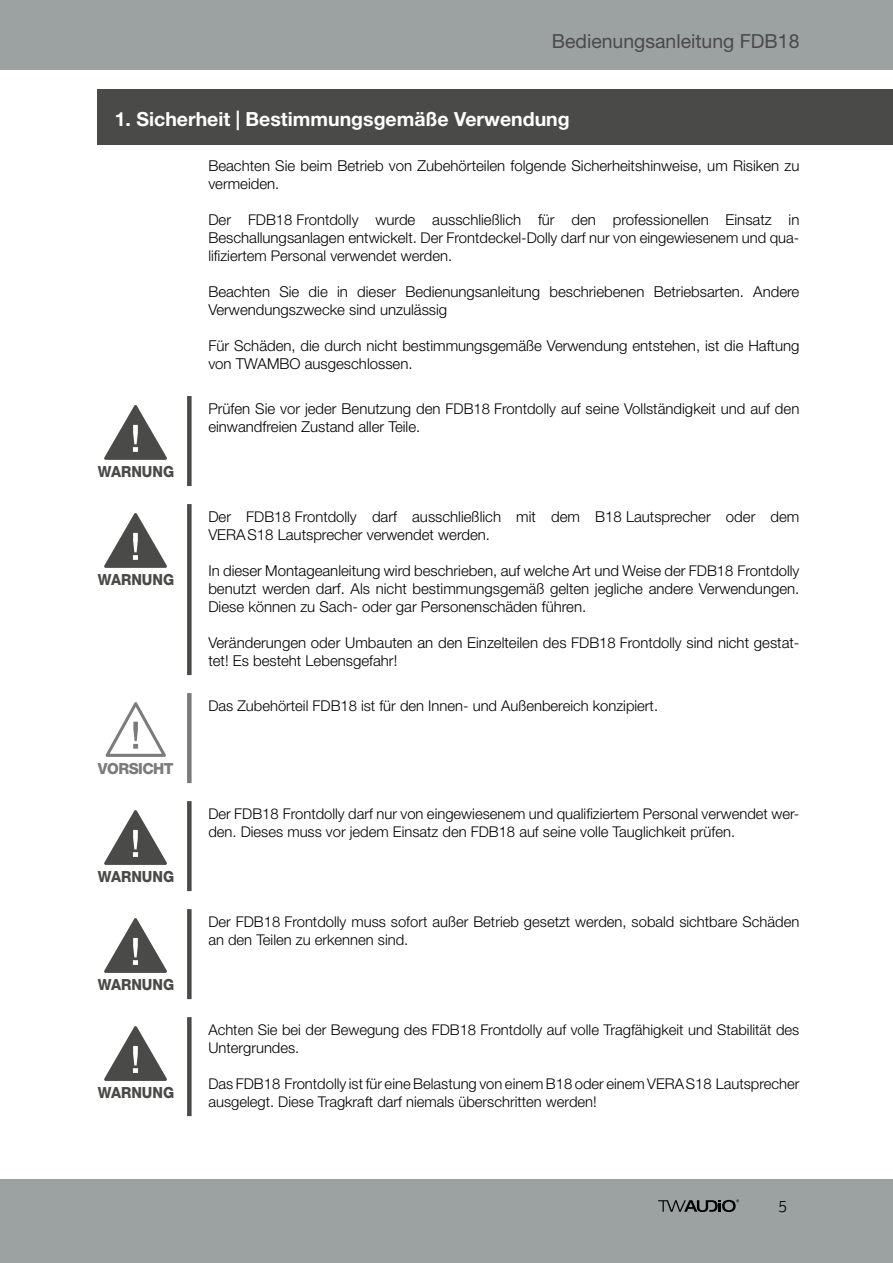
<style>
.page{position:relative;width:893px;height:1263px;background:#fff}
.page>*{position:absolute;margin:0;border:0;box-sizing:border-box;transform-origin:0 0}
.t1{font:700 19.5px "Helvetica Neue LT Std";color:#fff}
.t2{font:19.5px "Helvetica Neue LT Std";color:#4a4a49}
.t3{font:300 16.5px "Lexia";color:#000}
.t4{font:800 15.3px "Helvetica Neue LT Std";color:#4a4a49;scale:.93 1}
.t5{font:800 15.3px "Helvetica Neue LT Std";letter-spacing:-.035em;color:#7c7b7b}
.t6{font:300 15px/18px "Helvetica Neue LT Std";color:#000}
.t7{font:300 14.85px/18px "Helvetica Neue LT Std";color:#000}
.s1{font-size:14.85px}
.s2{font-size:15px}
</style>
<div class="page">
<div style="left:0;top:0;width:893px;height:69px;background:#9ca1a2"></div>
<div style="left:0;top:1179px;width:893px;height:84px;background:#9ca1a2"></div>
<svg style="left:658px;top:1199px;width:81px;height:13px"></svg>
<div style="left:98px;top:89px;width:795px;height:55px;background:#4a4a49"></div>
<div style="left:187px;top:396px;width:5px;height:90px;background:#4a4a49"></div>
<svg style="left:104px;top:405px;width:63px;height:55px"></svg>
<div style="left:187px;top:504px;width:5px;height:171px;background:#4a4a49"></div>
<svg style="left:104px;top:513px;width:63px;height:55px"></svg>
<svg style="left:105px;top:702px;width:61px;height:55px"></svg>
<div style="left:187px;top:693px;width:5px;height:90px;background:#7c7b7b"></div>
<div style="left:187px;top:801px;width:5px;height:90px;background:#4a4a49"></div>
<svg style="left:104px;top:810px;width:63px;height:55px"></svg>
<div style="left:187px;top:909px;width:5px;height:90px;background:#4a4a49"></div>
<svg style="left:104px;top:918px;width:63px;height:55px"></svg>
<div style="left:187px;top:1017px;width:5px;height:99px;background:#4a4a49"></div>
<svg style="left:104px;top:1026px;width:63px;height:55px"></svg>
<h1 class="t2" style="left:552px;top:29px;width:249px">Bedienungsanleitung FDB18</h1>
<h1 class="t1" style="left:115px;top:107px;width:456px">1. Sicherheit | Bestimmungsgemäße Verwendung</h1>
<p class="t6" style="left:208px;top:156px;width:593px">Beachten Sie beim Betrieb von Zubehörteilen folgende Sicherheitshinweise, um Risiken zu vermeiden.</p>
<p class="t6" style="left:208px;top:210px;width:592px">Der <span class="s1">FDB18 Frontdolly</span> wurde ausschließlich für den professionellen Einsatz in</p>
<p class="t7" style="left:208px;top:228px;width:593px"><span class="s2">Beschallungsanlagen entwickelt.</span> Der Frontdeckel-Dolly darf nur von eingewiesenem und qua&shy;lifiziertem Personal verwendet werden.</p>
<p class="t6" style="left:208px;top:282px;width:593px">Beachten Sie die in dieser Bedienungsanleitung beschriebenen Betriebsarten. Andere<br>Verwendungszwecke sind unzulässig</p>
<p class="t6" style="left:208px;top:336px;width:593px">Für Schäden, die durch nicht bestimmungsgemäße Verwendung entstehen, ist die Haftung von TWAMBO ausgeschlossen.</p>
<p class="t4" style="left:98px;top:462px;width:84px">WARNUNG</p>
<p class="t4" style="left:98px;top:570px;width:84px">WARNUNG</p>
<p class="t5" style="left:98px;top:759px;width:77px">VORSICHT</p>
<p class="t4" style="left:98px;top:867px;width:84px">WARNUNG</p>
<p class="t4" style="left:98px;top:975px;width:84px">WARNUNG</p>
<p class="t4" style="left:98px;top:1083px;width:84px">WARNUNG</p>
<p class="t6" style="left:208px;top:399px;width:592px">Prüfen Sie vor jeder Benutzung den <span class="s1">FDB18 Frontdolly</span> auf seine Vollständigkeit und auf den einwandfreien Zustand aller Teile.</p>
<p class="t6" style="left:208px;top:507px;width:593px">Der <span class="s1">FDB18 Frontdolly</span> darf ausschließlich mit dem B18 Lautsprecher oder dem<br>VERAS18 Lautsprecher verwendet werden.</p>
<p class="t6" style="left:208px;top:561px;width:593px;text-align:justify">In dieser Montageanleitung wird beschrieben, auf welche Art und Weise der <span class="s1">FDB18 Frontdolly </span>benutzt werden darf. Als nicht bestimmungsgemäß gelten jegliche andere Verwendungen.<br>Diese können zu Sach- oder gar Personenschäden führen.</p>
<p class="t6" style="left:208px;top:633px;width:593px">Veränderungen oder Umbauten an den Einzelteilen des <span class="s1">FDB18 Frontdolly</span> sind nicht gestat&shy;tet! Es besteht Lebensgefahr!</p>
<p class="t7" style="left:208px;top:696px;width:451px">Das Zubehörteil FDB18 ist für den Innen- und Außenbereich konzipiert.</p>
<p class="t7" style="left:208px;top:804px;width:593px">Der FDB18 Frontdolly darf nur von eingewiesenem und qualifiziertem Personal verwendet wer&shy;den. Dieses muss vor jedem Einsatz den FDB18 auf seine volle Tauglichkeit prüfen.</p>
<p class="t7" style="left:208px;top:912px;width:592px">Der FDB18 Frontdolly muss sofort außer Betrieb gesetzt werden, sobald sichtbare Schäden an den Teilen zu erkennen sind.</p>
<p class="t7" style="left:208px;top:1020px;width:593px">Achten Sie bei der Bewegung des FDB18 Frontdolly auf volle Tragfähigkeit und Stabilität des<br>Untergrundes.</p>
<p class="t7" style="left:208px;top:1074px;width:593px">Das FDB18 Frontdolly ist für eine Belastung von einem B18 oder einem VERAS18 Lautsprecher ausgelegt. Diese Tragkraft darf niemals überschritten werden!</p>
<p class="t3" style="left:778px;top:1195px;width:10px">5</p>
</div>
